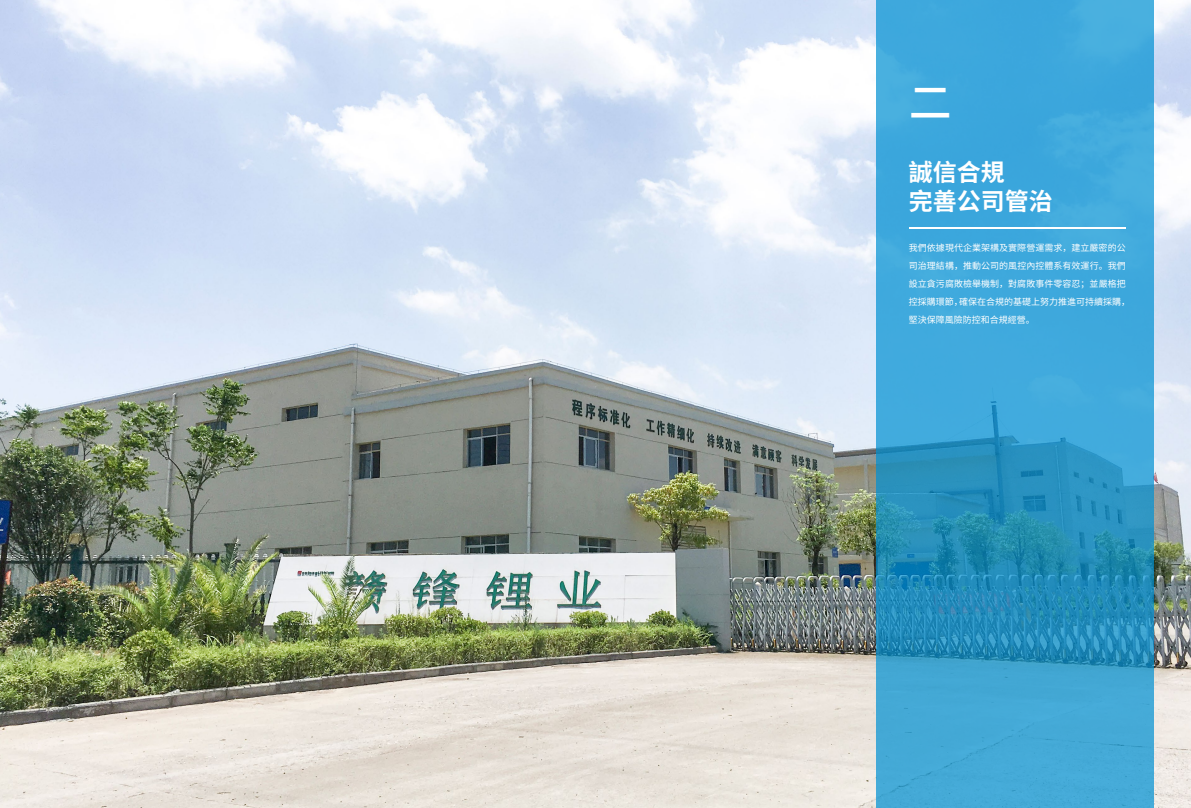
<style>
.page{position:relative;width:1191px;height:808px;background:#fff}
.page>*{position:absolute;margin:0;border:0;box-sizing:border-box;transform-origin:0 0}
.t1{font:500 43px "Source Han Sans CN";color:#fff}
.t2{font:700 24px/28.8px "Source Han Sans CN";color:#fff}
.t3{font:9px/18px "Source Han Sans CN";letter-spacing:.005em;color:#fff}
</style>
<div class="page">
<img style="left:0;top:0;width:1191px;height:808px">
<svg style="left:876px;top:0;width:278px;height:808px;background:#39a1d2"></svg>
<svg style="left:909px;top:227px;width:216px;height:1px"></svg>
<h1 class="t1" style="left:909px;top:78px;width:44px">二</h1>
<h2 class="t2" style="left:909px;top:158px;width:145px">誠信合規<br>完善公司管治</h2>
<p class="t3" style="left:909px;top:238px;width:223px">我們依據現代企業架構及實際營運需求，建立嚴密的公司治理結構，推動公司的風控內控體系有效運行。我們設立貪污腐敗檢舉機制，對腐敗事件零容忍；並嚴格把控採購環節，確保在合規的基礎上努力推進可持續採購，堅決保障風險防控和合規經營。</p>
</div>
